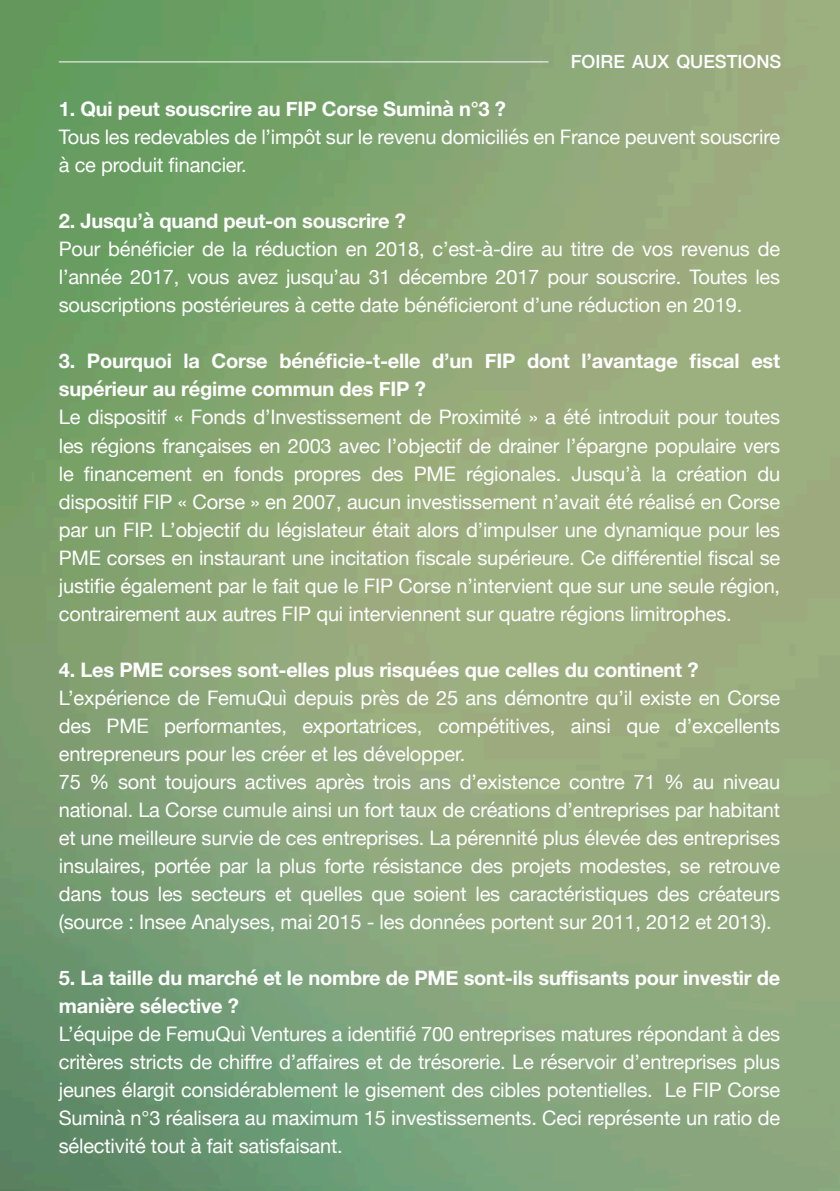
<style>
.page{position:relative;width:840px;height:1191px;background:#fff}
.page>*{position:absolute;margin:0;border:0;box-sizing:border-box;transform-origin:0 0}
.t1{font:20px/28px "Helvetica Neue";letter-spacing:-.01em;color:#fff;text-align:justify}
.t2{font:700 20px/28px "Helvetica Neue";letter-spacing:-.01em;color:#fff}
.t3{font:500 18.2px "Helvetica Neue";color:#fff}
</style>
<div class="page">
<img style="left:0;top:0;width:839px;height:1191px">
<hr style="left:59px;top:61px;width:489px;height:1px;background:#fff">
<p class="t3" style="left:570px;top:47px;width:212px">FOIRE AUX QUESTIONS</p>
<p class="t2" style="left:59px;top:96px;width:448px">1. Qui peut souscrire au FIP Corse Suminà n°3 ?</p>
<p class="t1" style="left:59px;top:124px;width:722px">Tous les redevables de l’impôt sur le revenu domiciliés en France peuvent souscrire à ce produit financier.</p>
<p class="t2" style="left:59px;top:208px;width:348px">2. Jusqu’à quand peut-on souscrire ?</p>
<p class="t1" style="left:59px;top:236px;width:722px">Pour bénéficier de la réduction en 2018, c’est-à-dire au titre de vos revenus de l’année 2017, vous avez jusqu’au 31 décembre 2017 pour souscrire. Toutes les souscriptions postérieures à cette date bénéficieront d’une réduction en 2019.</p>
<p class="t2" style="left:59px;top:348px;width:722px">3. Pourquoi la Corse bénéficie-t-elle d’un FIP dont l’avantage fiscal est supérieur au régime commun des FIP ?</p>
<p class="t1" style="left:59px;top:404px;width:722px">Le dispositif « Fonds d’Investissement de Proximité » a été introduit pour toutes les régions françaises en 2003 avec l’objectif de drainer l’épargne populaire vers le financement en fonds propres des PME régionales. Jusqu’à la création du dispositif FIP « Corse » en 2007, aucun investissement n’avait été réalisé en Corse par un FIP. L’objectif du législateur était alors d’impulser une dynamique pour les PME corses en instaurant une incitation fiscale supérieure. Ce différentiel fiscal se justifie également par le fait que le FIP Corse n’intervient que sur une seule région, contrairement aux autres FIP qui interviennent sur quatre régions limitrophes.</p>
<p class="t2" style="left:59px;top:656px;width:641px">4. Les PME corses sont-elles plus risquées que celles du continent ?</p>
<p class="t1" style="left:59px;top:684px;width:722px;text-align:left">L’expérience de FemuQuì depuis près de 25 ans démontre qu’il existe en Corse des PME performantes, exportatrices, compétitives, ainsi que d’excellents entrepreneurs pour les créer et les développer.<br>75 % sont toujours actives après trois ans d’existence contre 71 % au niveau national. La Corse cumule ainsi un fort taux de créations d’entreprises par habitant et une meilleure survie de ces entreprises. La pérennité plus élevée des entreprises insulaires, portée par la plus forte résistance des projets modestes, se retrouve dans tous les secteurs et quelles que soient les caractéristiques des créateurs (source : Insee Analyses, mai 2015 - les données portent sur 2011, 2012 et 2013).</p>
<p class="t2" style="left:59px;top:964px;width:722px">5. La taille du marché et le nombre de PME sont-ils suffisants pour investir de manière sélective ?</p>
<p class="t1" style="left:59px;top:1020px;width:722px">L’équipe de FemuQuì Ventures a identifié 700 entreprises matures répondant à des critères stricts de chiffre d’affaires et de trésorerie. Le réservoir d’entreprises plus jeunes élargit considérablement le gisement des cibles potentielles. Le FIP Corse Suminà n°3 réalisera au maximum 15 investissements. Ceci représente un ratio de sélectivité tout à fait satisfaisant.</p>
</div>
